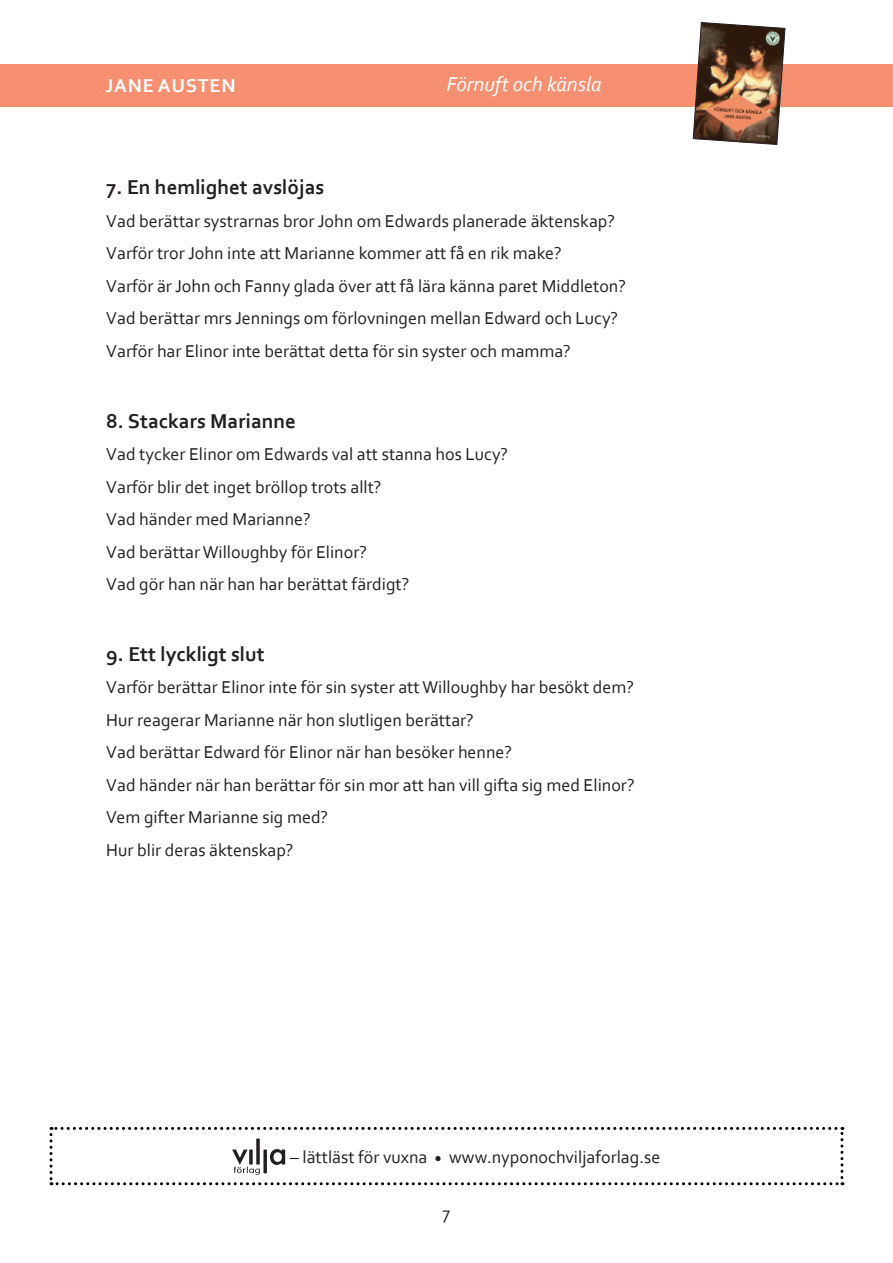
<style>
.page{position:relative;width:893px;height:1263px;background:#fff}
.page>*{position:absolute;margin:0;border:0;box-sizing:border-box;transform-origin:0 0}
.Underrubrik{font:700 21px "Corbel";color:#231f20}
.t1{font:italic 21px "Corbel";color:#fff}
.t2{font:700 19.5px "Corbel";letter-spacing:.04em;color:#fff}
.Brödtext{font:18px "Corbel";color:#231f20}
</style>
<div class="page">
<div style="left:0;top:64px;width:893px;height:42px;background:#f69071"></div>
<img style="left:693px;top:22px;width:92px;height:123px">
<svg style="left:50px;top:1127px;width:793px;height:58px"></svg>
<p class="t2" style="left:106px;top:74px;width:132px">JANE AUSTEN</p>
<p class="t1" style="left:446px;top:71px;width:157px">Förnuft och känsla</p>
<p class="Underrubrik" style="left:106px;top:174px;width:220px">7. En hemlighet avslöjas</p>
<p class="Brödtext" style="left:106px;top:210px;width:510px">Vad berättar systrarnas bror John om Edwards planerade äktenskap?</p>
<p class="Brödtext" style="left:106px;top:242px;width:457px">Varför tror John inte att Marianne kommer att få en rik make?</p>
<p class="Brödtext" style="left:106px;top:275px;width:521px">Varför är John och Fanny glada över att få lära känna paret Middleton?</p>
<p class="Brödtext" style="left:106px;top:307px;width:513px">Vad berättar mrs Jennings om förlovningen mellan Edward och Lucy?</p>
<p class="Brödtext" style="left:106px;top:340px;width:466px">Varför har Elinor inte berättat detta för sin syster och mamma?</p>
<p class="Underrubrik" style="left:106px;top:407px;width:191px">8. Stackars Marianne</p>
<p class="Brödtext" style="left:106px;top:443px;width:403px">Vad tycker Elinor om Edwards val att stanna hos Lucy?</p>
<p class="Brödtext" style="left:106px;top:475px;width:277px">Varför blir det inget bröllop trots allt?</p>
<p class="Brödtext" style="left:106px;top:508px;width:206px">Vad händer med Marianne?</p>
<p class="Brödtext" style="left:106px;top:540px;width:262px">Vad berättar Willoughby för Elinor?</p>
<p class="Brödtext" style="left:106px;top:573px;width:305px">Vad gör han när han har berättat färdigt?</p>
<p class="Underrubrik" style="left:106px;top:641px;width:160px">9. Ett lyckligt slut</p>
<p class="Brödtext" style="left:106px;top:676px;width:529px">Varför berättar Elinor inte för sin syster att Willoughby har besökt dem?</p>
<p class="Brödtext" style="left:106px;top:709px;width:369px">Hur reagerar Marianne när hon slutligen berättar?</p>
<p class="Brödtext" style="left:106px;top:741px;width:407px">Vad berättar Edward för Elinor när han besöker henne?</p>
<p class="Brödtext" style="left:106px;top:774px;width:530px">Vad händer när han berättar för sin mor att han vill gifta sig med Elinor?</p>
<p class="Brödtext" style="left:106px;top:806px;width:223px">Vem gifter Marianne sig med?</p>
<p class="Brödtext" style="left:106px;top:839px;width:189px">Hur blir deras äktenskap?</p>
<p class="Brödtext" style="left:290px;top:1146px;width:372px">– lättläst för vuxna <sub>•</sub> www.nyponochviljaforlag.se</p>
<p class="Brödtext" style="left:443px;top:1202px;width:9px">7</p>
</div>
